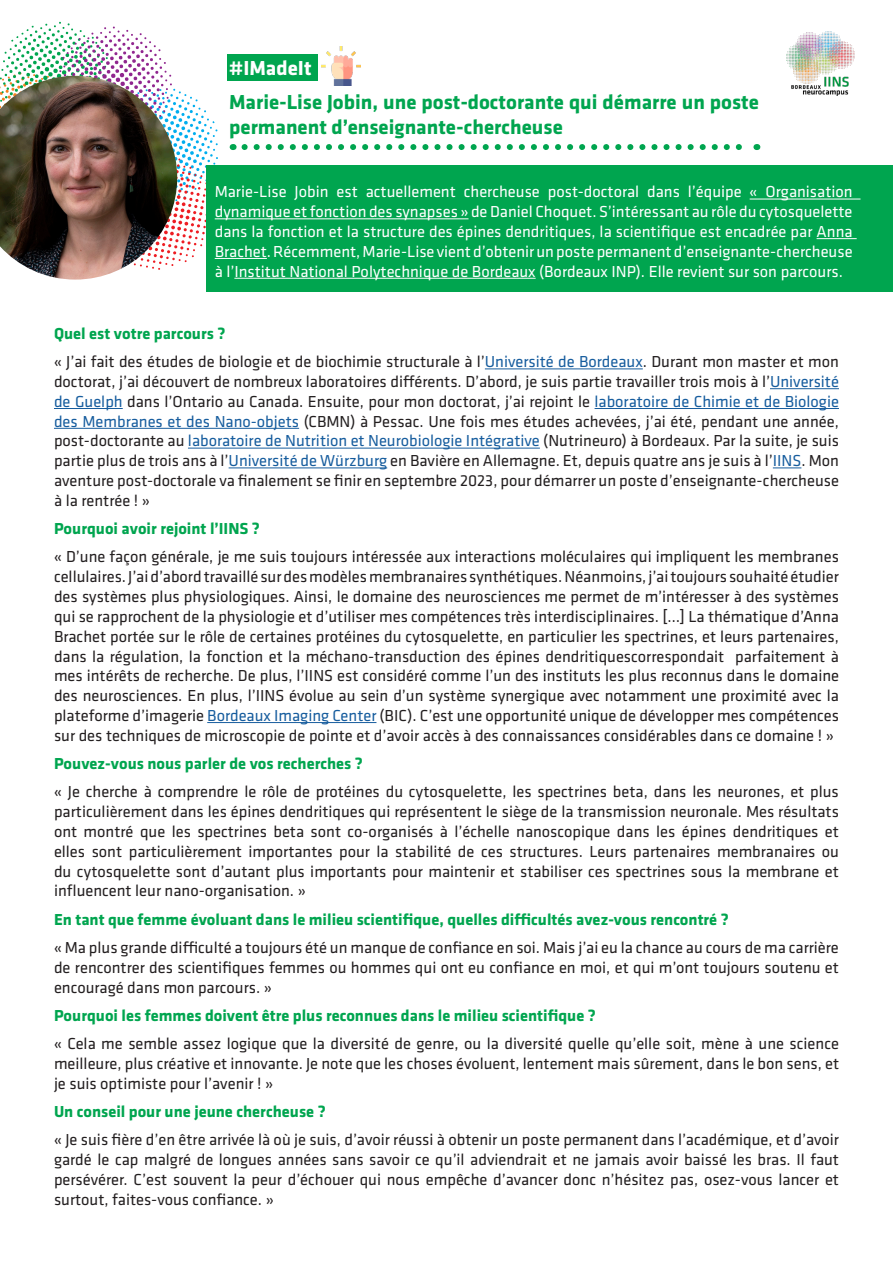
<style>
.page{position:relative;width:893px;height:1263px;background:#fff}
.page>*{position:absolute;margin:0;border:0;box-sizing:border-box;transform-origin:0 0}
.t1{font:700 21px/25.2px "Klavika";color:#00a54f}
.t2{font:700 21px "Klavika";color:#fff}
.t3{font:16.5px/19.8px "Klavika";color:#231f20;text-align:justify}
.t4{font:16.5px/19.8px "Klavika";color:#fff;text-align:justify}
.t5{font:700 16.5px "Klavika";color:#00a54f}
.s1{color:#175d9e}
</style>
<div class="page">
<svg style="left:1px;top:22px;width:217px;height:241px"></svg>
<img style="left:0;top:76px;width:177px;height:204px">
<svg style="left:245px;top:144px;width:497px;height:6px"></svg>
<img style="left:786px;top:31px;width:69px;height:64px">
<div style="left:227px;top:55px;width:91px;height:26px;background:#00a54f"></div>
<hr style="left:485px;top:368px;width:158px;height:1px;background:#175d9e">
<hr style="left:770px;top:388px;width:69px;height:1px;background:#175d9e">
<hr style="left:54px;top:408px;width:69px;height:1px;background:#175d9e">
<hr style="left:595px;top:408px;width:244px;height:1px;background:#175d9e">
<hr style="left:54px;top:428px;width:245px;height:1px;background:#175d9e">
<hr style="left:188px;top:448px;width:352px;height:1px;background:#175d9e">
<hr style="left:229px;top:467px;width:158px;height:1px;background:#175d9e">
<svg style="left:773px;top:467px;width:28px;height:1px"></svg>
<hr style="left:207px;top:722px;width:169px;height:1px;background:#175d9e">
<img style="left:322px;top:47px;width:38px;height:38px">
<div style="left:206px;top:165px;width:687px;height:127px;background:#00a54f"></div>
<hr style="left:750px;top:199px;width:110px;height:1px;background:#fff">
<hr style="left:215px;top:218px;width:253px;height:1px;background:#fff">
<hr style="left:817px;top:238px;width:40px;height:1px;background:#fff">
<hr style="left:215px;top:258px;width:52px;height:1px;background:#fff">
<hr style="left:234px;top:278px;width:302px;height:1px;background:#fff">
<p class="t2" style="left:229px;top:53px;width:84px">#IMadeIt</p>
<p class="t1" style="left:229px;top:88px;width:531px">Marie-Lise Jobin, une post-doctorante qui démarre un poste permanent d’enseignante-chercheuse</p>
<p class="t4" style="left:215px;top:181px;width:639px">Marie-Lise Jobin est actuellement chercheuse post-doctoral dans l’équipe « Organisation dynamique et fonction des synapses » de Daniel Choquet. S’intéressant au rôle du cytosquelette dans la fonction et la structure des épines dendritiques, la scientifique est encadrée par Anna Brachet. Récemment, Marie-Lise vient d’obtenir un poste permanent d’enseignante-chercheuse à l’Institut National Polytechnique de Bordeaux (Bordeaux INP). Elle revient sur son parcours.</p>
<p class="t5" style="left:54px;top:321px;width:173px">Quel est votre parcours ?</p>
<p class="t3" style="left:54px;top:351px;width:786px">« J’ai fait des études de biologie et de biochimie structurale à l’<span class="s1">Université de Bordeaux</span>. Durant mon master et mon doctorat, j’ai découvert de nombreux laboratoires différents. D’abord, je suis partie travailler trois mois à l’<span class="s1">Université de Guelph</span> dans l’Ontario au Canada. Ensuite, pour mon doctorat, j’ai rejoint le <span class="s1">laboratoire de Chimie et de Biologie des Membranes et des Nano-objets</span> (CBMN) à Pessac. Une fois mes études achevées, j’ai été, pendant une année, post-doctorante au <span class="s1">laboratoire de Nutrition et Neurobiologie Intégrative</span> (Nutrineuro) à Bordeaux. Par la suite, je suis partie plus de trois ans à l’<span class="s1">Université de Würzburg</span> en Bavière en Allemagne. Et, depuis quatre ans je suis à l’<span class="s1">IINS</span>. Mon aventure post-doctorale va finalement se finir en septembre 2023, pour démarrer un poste d’enseignante-chercheuse à la rentrée ! »</p>
<p class="t5" style="left:54px;top:517px;width:207px">Pourquoi avoir rejoint l’IINS ?</p>
<p class="t3" style="left:54px;top:547px;width:787px">« D’une façon générale, je me suis toujours intéressée aux interactions moléculaires qui impliquent les membranes cellulaires. J’ai d’abord travaillé sur des modèles membranaires synthétiques. Néanmoins, j’ai toujours souhaité étudier des systèmes plus physiologiques. Ainsi, le domaine des neurosciences me permet de m’intéresser à des systèmes qui se rapprochent de la physiologie et d’utiliser mes compétences très interdisciplinaires. […] La thématique d’Anna Brachet portée sur le rôle de certaines protéines du cytosquelette, en particulier les spectrines, et leurs partenaires, dans la régulation, la fonction et la méchano-transduction des épines dendritiquescorrespondait parfaitement à mes intérêts de recherche. De plus, l’IINS est considéré comme l’un des instituts les plus reconnus dans le domaine des neurosciences. En plus, l’IINS évolue au sein d’un système synergique avec notamment une proximité avec la plateforme d’imagerie <span class="s1">Bordeaux Imaging Center</span> (BIC). C’est une opportunité unique de développer mes compétences sur des techniques de microscopie de pointe et d’avoir accès à des connaissances considérables dans ce domaine ! »</p>
<p class="t5" style="left:54px;top:752px;width:310px">Pouvez-vous nous parler de vos recherches ?</p>
<p class="t3" style="left:54px;top:781px;width:786px">« Je cherche à comprendre le rôle de protéines du cytosquelette, les spectrines beta, dans les neurones, et plus particulièrement dans les épines dendritiques qui représentent le siège de la transmission neuronale. Mes résultats ont montré que les spectrines beta sont co-organisés à l’échelle nanoscopique dans les épines dendritiques et elles sont particulièrement importantes pour la stabilité de ces structures. Leurs partenaires membranaires ou du cytosquelette sont d’autant plus importants pour maintenir et stabiliser ces spectrines sous la membrane et influencent leur nano-organisation. »</p>
<p class="t5" style="left:54px;top:907px;width:676px">En tant que femme évoluant dans le milieu scientifique, quelles difficultés avez-vous rencontré ?</p>
<p class="t3" style="left:54px;top:937px;width:786px">« Ma plus grande difficulté a toujours été un manque de confiance en soi. Mais j’ai eu la chance au cours de ma carrière de rencontrer des scientifiques femmes ou hommes qui ont eu confiance en moi, et qui m’ont toujours soutenu et encouragé dans mon parcours. »</p>
<p class="t5" style="left:54px;top:1003px;width:543px">Pourquoi les femmes doivent être plus reconnues dans le milieu scientifique ?</p>
<p class="t3" style="left:54px;top:1033px;width:787px">« Cela me semble assez logique que la diversité de genre, ou la diversité quelle qu’elle soit, mène à une science meilleure, plus créative et innovante. Je note que les choses évoluent, lentement mais sûrement, dans le bon sens, et je suis optimiste pour l’avenir ! »</p>
<p class="t5" style="left:54px;top:1100px;width:273px">Un conseil pour une jeune chercheuse ?</p>
<p class="t3" style="left:54px;top:1129px;width:787px">« Je suis fière d’en être arrivée là où je suis, d’avoir réussi à obtenir un poste permanent dans l’académique, et d’avoir gardé le cap malgré de longues années sans savoir ce qu’il adviendrait et ne jamais avoir baissé les bras. Il faut persévérer. C’est souvent la peur d’échouer qui nous empêche d’avancer donc n’hésitez pas, osez-vous lancer et surtout, faites-vous confiance. »</p>
</div>
